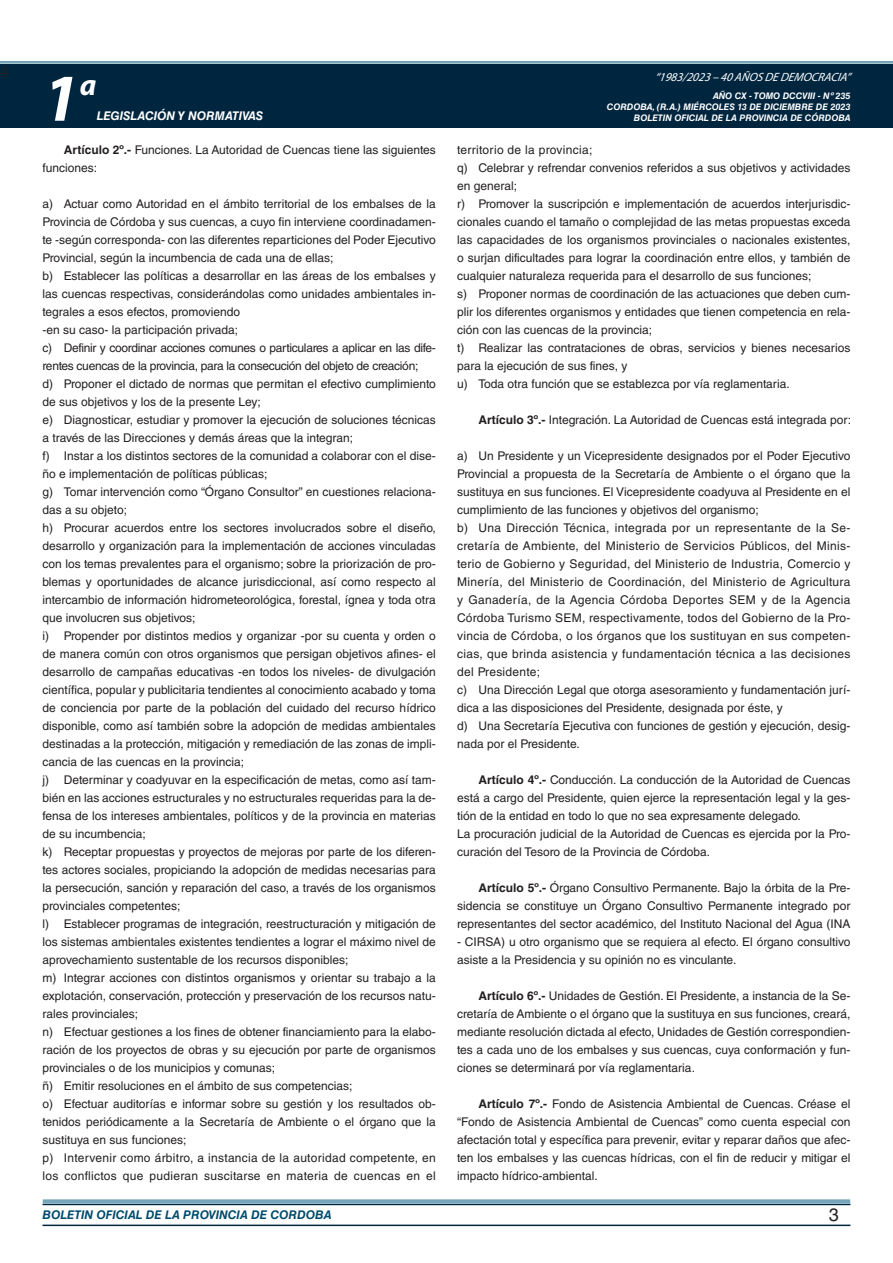
<style>
.page{position:relative;width:893px;height:1263px;background:#fff}
.page>*{position:absolute;margin:0;border:0;box-sizing:border-box;transform-origin:0 0}
.t1{font:italic 700 67.5px "Myriad Pro";color:#fff}
.t2{font:italic 700 30px "Myriad Pro";color:#fff}
.t3{font:18px "Minion Pro";color:#231f20}
.t4{font:18px "Helvetica LT Std";color:#231f20}
.TEXTO_BASE{font:12px/18px "Helvetica LT Std";color:#231f20;text-align:justify}
.TEXTO_BASE-2{font:12px/18px "Helvetica LT Std";letter-spacing:.025em;color:#231f20}
.TEXTO_BASE-3{font:12px/18px "Helvetica LT Std";letter-spacing:-.025em;color:#231f20}
.t5{font:italic 700 12px "Helvetica LT Std";color:#004b6c}
.t6{font:italic 12px "Myriad Pro";color:#fff}
.t7{font:italic 700 12px "Helvetica LT Std";color:#fff}
.t8{font:italic 700 9px/10.8px "Helvetica LT Std";color:#fff;text-align:right}
.s1{font-weight:700}
</style>
<div class="page">
<div style="left:0;top:61px;width:893px;height:6px;background:#fff;opacity:.75"></div>
<div style="left:0;top:64px;width:893px;height:64px;background:#00263f"></div>
<hr style="left:43px;top:1224px;width:807px;height:2px;background:#00263f">
<div style="left:42px;top:1198px;width:809px;height:8px;background:#fff;opacity:.75"></div>
<h3 class="t3" style="left:0;top:59px;width:10px">4</h3>
<h1 class="t1" style="left:43px;top:54px;width:38px">1</h1>
<h2 class="t2" style="left:80px;top:66px;width:18px">a</h2>
<p class="t7" style="left:97px;top:109px;width:168px">LEGISLACIÓN Y NORMATIVAS</p>
<p class="TEXTO_BASE" style="left:43px;top:141px;width:395px;text-indent:21px"><span class="s1">Artículo 2º.-</span> Funciones. La Autoridad de Cuencas tiene las siguientes funciones:</p>
<p class="TEXTO_BASE" style="left:43px;top:195px;width:395px">a) Actuar como Autoridad en el ámbito territorial de los embalses de la Provincia de Córdoba y sus cuencas, a cuyo fin interviene coordinadamen&shy;te -según corresponda- con las diferentes reparticiones del Poder Ejecutivo Provincial, según la incumbencia de cada una de ellas;</p>
<p class="TEXTO_BASE" style="left:43px;top:267px;width:395px">b) Establecer las políticas a desarrollar en las áreas de los embalses y las cuencas respectivas, considerándolas como unidades ambientales in&shy;tegrales a esos efectos, promoviendo</p>
<p class="TEXTO_BASE" style="left:43px;top:321px;width:197px">-en su caso- la participación privada;</p>
<p class="TEXTO_BASE-3" style="left:43px;top:339px;width:395px">c) Definir y coordinar acciones comunes o particulares a aplicar en las dife&shy;rentes cuencas de la provincia, para la consecución del objeto de creación;</p>
<p class="TEXTO_BASE" style="left:43px;top:375px;width:395px">d) Proponer el dictado de normas que permitan el efectivo cumplimiento de sus objetivos y los de la presente Ley;</p>
<p class="TEXTO_BASE" style="left:43px;top:411px;width:395px">e) Diagnosticar, estudiar y promover la ejecución de soluciones técnicas a través de las Direcciones y demás áreas que la integran;</p>
<p class="TEXTO_BASE" style="left:43px;top:447px;width:395px">f) Instar a los distintos sectores de la comunidad a colaborar con el dise&shy;ño e implementación de políticas públicas;</p>
<p class="TEXTO_BASE" style="left:43px;top:483px;width:395px">g) Tomar intervención como “Órgano Consultor” en cuestiones relaciona&shy;das a su objeto;</p>
<p class="TEXTO_BASE" style="left:43px;top:519px;width:395px">h) Procurar acuerdos entre los sectores involucrados sobre el diseño, desarrollo y organización para la implementación de acciones vinculadas con los temas prevalentes para el organismo; sobre la priorización de pro&shy;blemas y oportunidades de alcance jurisdiccional, así como respecto al intercambio de información hidrometeorológica, forestal, ígnea y toda otra que involucren sus objetivos;</p>
<p class="TEXTO_BASE" style="left:43px;top:627px;width:395px">i) Propender por distintos medios y organizar -por su cuenta y orden o de manera común con otros organismos que persigan objetivos afines- el desarrollo de campañas educativas -en todos los niveles- de divulgación científica, popular y publicitaria tendientes al conocimiento acabado y toma de conciencia por parte de la población del cuidado del recurso hídrico disponible, como así también sobre la adopción de medidas ambientales destinadas a la protección, mitigación y remediación de las zonas de impli&shy;cancia de las cuencas en la provincia;</p>
<p class="TEXTO_BASE" style="left:43px;top:771px;width:395px">j) Determinar y coadyuvar en la especificación de metas, como así tam&shy;bién en las acciones estructurales y no estructurales requeridas para la de&shy;fensa de los intereses ambientales, políticos y de la provincia en materias de su incumbencia;</p>
<p class="TEXTO_BASE" style="left:43px;top:843px;width:395px">k) Receptar propuestas y proyectos de mejoras por parte de los diferen&shy;tes actores sociales, propiciando la adopción de medidas necesarias para la persecución, sanción y reparación del caso, a través de los organismos provinciales competentes;</p>
<p class="TEXTO_BASE" style="left:43px;top:915px;width:395px">l) Establecer programas de integración, reestructuración y mitigación de los sistemas ambientales existentes tendientes a lograr el máximo nivel de aprovechamiento sustentable de los recursos disponibles;</p>
<p class="TEXTO_BASE" style="left:43px;top:969px;width:395px">m) Integrar acciones con distintos organismos y orientar su trabajo a la explotación, conservación, protección y preservación de los recursos natu&shy;rales provinciales;</p>
<p class="TEXTO_BASE" style="left:43px;top:1023px;width:395px">n) Efectuar gestiones a los fines de obtener financiamiento para la elabo&shy;ración de los proyectos de obras y su ejecución por parte de organismos provinciales o de los municipios y comunas;</p>
<p class="TEXTO_BASE" style="left:43px;top:1077px;width:311px">ñ) Emitir resoluciones en el ámbito de sus competencias;</p>
<p class="TEXTO_BASE" style="left:43px;top:1095px;width:395px">o) Efectuar auditorías e informar sobre su gestión y los resultados ob&shy;tenidos periódicamente a la Secretaría de Ambiente o el órgano que la sustituya en sus funciones;</p>
<p class="TEXTO_BASE-2" style="left:43px;top:1149px;width:395px">p) Intervenir como árbitro, a instancia de la autoridad competente, en los conflictos que pudieran suscitarse en materia de cuencas en el</p>
<p class="t6" style="left:655px;top:70px;width:197px">“ 1983/2023 – 40 AÑOS DE DEMOCRACIA”</p>
<p class="t8" style="left:607px;top:91px;width:245px">AÑO CX - TOMO DCCVIII - Nº 235<br>CORDOBA, (R.A.) MIÉRCOLES 13 DE DICIEMBRE DE 2023<br>BOLETIN OFICIAL DE LA PROVINCIA DE CÓRDOBA</p>
<p class="TEXTO_BASE-2" style="left:457px;top:141px;width:137px">territorio de la provincia;</p>
<p class="TEXTO_BASE" style="left:457px;top:159px;width:395px">q) Celebrar y refrendar convenios referidos a sus objetivos y actividades en general;</p>
<p class="TEXTO_BASE" style="left:457px;top:195px;width:395px">r) Promover la suscripción e implementación de acuerdos interjurisdic&shy;cionales cuando el tamaño o complejidad de las metas propuestas exceda las capacidades de los organismos provinciales o nacionales existentes, o surjan dificultades para lograr la coordinación entre ellos, y también de cualquier naturaleza requerida para el desarrollo de sus funciones;</p>
<p class="TEXTO_BASE" style="left:457px;top:285px;width:395px">s) Proponer normas de coordinación de las actuaciones que deben cum&shy;plir los diferentes organismos y entidades que tienen competencia en rela&shy;ción con las cuencas de la provincia;</p>
<p class="TEXTO_BASE" style="left:457px;top:339px;width:395px">t) Realizar las contrataciones de obras, servicios y bienes necesarios para la ejecución de sus fines, y</p>
<p class="TEXTO_BASE" style="left:457px;top:375px;width:334px">u) Toda otra función que se establezca por vía reglamentaria.</p>
<p class="TEXTO_BASE" style="left:478px;top:411px;width:374px"><span class="s1">Artículo 3º.-</span> Integración. La Autoridad de Cuencas está integrada por:</p>
<p class="TEXTO_BASE" style="left:457px;top:447px;width:395px">a) Un Presidente y un Vicepresidente designados por el Poder Ejecutivo Provincial a propuesta de la Secretaría de Ambiente o el órgano que la sustituya en sus funciones. El Vicepresidente coadyuva al Presidente en el cumplimiento de las funciones y objetivos del organismo;</p>
<p class="TEXTO_BASE" style="left:457px;top:519px;width:395px">b) Una Dirección Técnica, integrada por un representante de la Se&shy;cretaría de Ambiente, del Ministerio de Servicios Públicos, del Minis&shy;terio de Gobierno y Seguridad, del Ministerio de Industria, Comercio y Minería, del Ministerio de Coordinación, del Ministerio de Agricultura y Ganadería, de la Agencia Córdoba Deportes SEM y de la Agencia Córdoba Turismo SEM, respectivamente, todos del Gobierno de la Pro&shy;vincia de Córdoba, o los órganos que los sustituyan en sus competen&shy;cias, que brinda asistencia y fundamentación técnica a las decisiones del Presidente;</p>
<p class="TEXTO_BASE" style="left:457px;top:681px;width:395px">c) Una Dirección Legal que otorga asesoramiento y fundamentación jurí&shy;dica a las disposiciones del Presidente, designada por éste, y</p>
<p class="TEXTO_BASE" style="left:457px;top:717px;width:395px">d) Una Secretaría Ejecutiva con funciones de gestión y ejecución, desig&shy;nada por el Presidente.</p>
<p class="TEXTO_BASE" style="left:457px;top:771px;width:395px;text-indent:21px"><span class="s1">Artículo 4º.-</span> Conducción. La conducción de la Autoridad de Cuencas está a cargo del Presidente, quien ejerce la representación legal y la ges&shy;tión de la entidad en todo lo que no sea expresamente delegado.</p>
<p class="TEXTO_BASE" style="left:457px;top:825px;width:395px">La procuración judicial de la Autoridad de Cuencas es ejercida por la Pro&shy;curación del Tesoro de la Provincia de Córdoba.</p>
<p class="TEXTO_BASE" style="left:457px;top:879px;width:395px;text-indent:21px"><span class="s1">Artículo 5º.-</span> Órgano Consultivo Permanente. Bajo la órbita de la Pre&shy;sidencia se constituye un Órgano Consultivo Permanente integrado por representantes del sector académico, del Instituto Nacional del Agua (INA</p>
<p class="TEXTO_BASE" style="left:457px;top:933px;width:395px">- CIRSA) u otro organismo que se requiera al efecto. El órgano consultivo asiste a la Presidencia y su opinión no es vinculante.</p>
<p class="TEXTO_BASE" style="left:457px;top:987px;width:395px;text-indent:21px"><span class="s1">Artículo 6º.-</span> Unidades de Gestión. El Presidente, a instancia de la Se&shy;cretaría de Ambiente o el órgano que la sustituya en sus funciones, creará, mediante resolución dictada al efecto, Unidades de Gestión correspondien&shy;tes a cada uno de los embalses y sus cuencas, cuya conformación y fun&shy;ciones se determinará por vía reglamentaria.</p>
<p class="TEXTO_BASE" style="left:457px;top:1095px;width:395px;text-indent:21px"><span class="s1">Artículo 7º.-</span> Fondo de Asistencia Ambiental de Cuencas. Créase el “Fondo de Asistencia Ambiental de Cuencas” como cuenta especial con afectación total y específica para prevenir, evitar y reparar daños que afec&shy;ten los embalses y las cuencas hídricas, con el fin de reducir y mitigar el impacto hídrico-ambiental.</p>
<p class="t5" style="left:43px;top:1208px;width:290px">BOLETIN OFICIAL DE LA PROVINCIA DE CORDOBA</p>
<h3 class="t4" style="left:829px;top:1204px;width:12px">3</h3>
</div>
